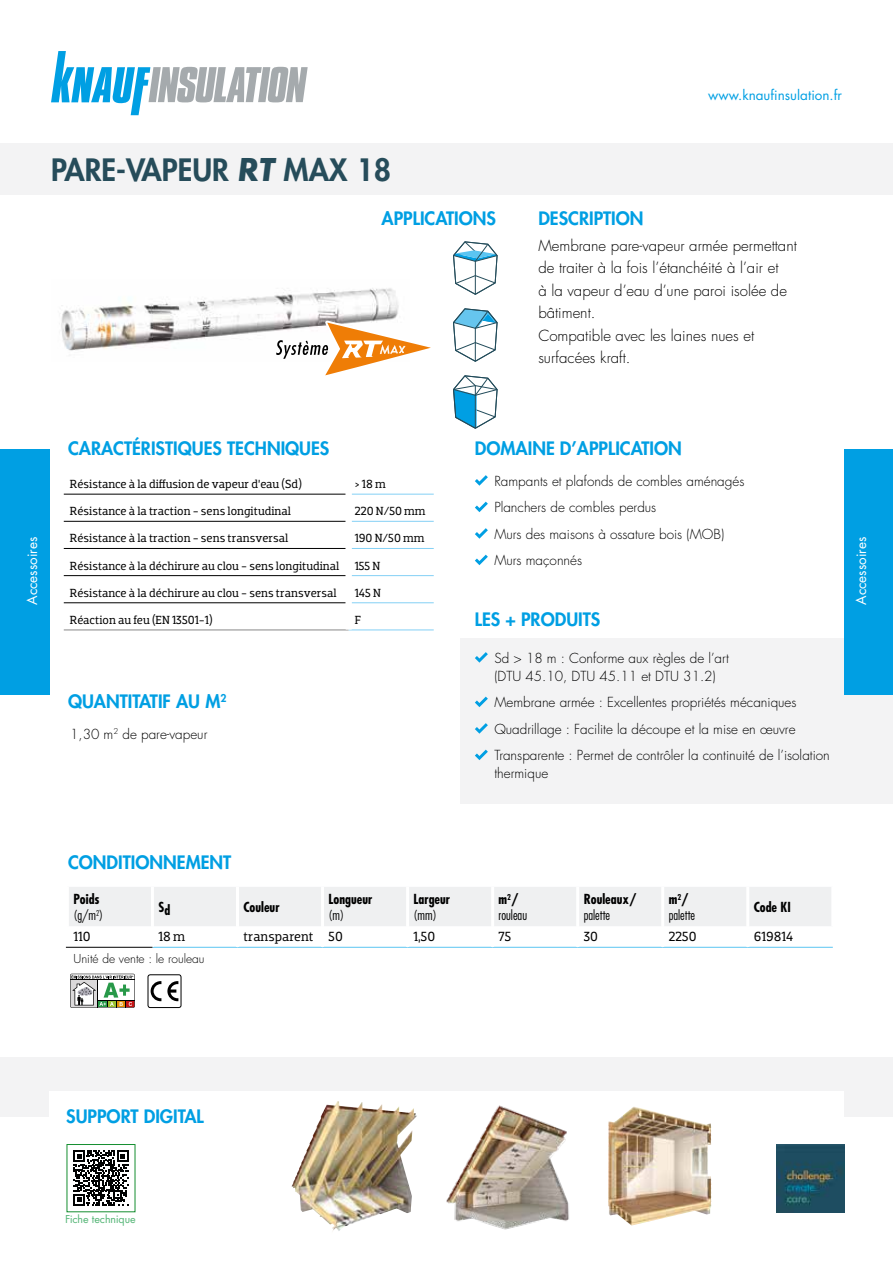
<style>
.page{position:relative;width:893px;height:1263px;background:#fff}
.page>*{position:absolute;margin:0;border:0;box-sizing:border-box;transform-origin:0 0}
.t1{font:800 30px "Futura Std";color:#264c5a}
.t2{font:800 18px "Futura Std";color:#009fe3}
.t3{font:300 15px/22.5px "Futura Std";color:#000}
.t4{font:300 13.5px/26.5px "Futura Std";color:#000}
.t5{font:700 condensed 13.5px/16.2px "Futura Std";color:#000}
.t6{font:13.5px "Dobra Slab";color:#000}
.t7{font:300 condensed 13.5px/16.2px "Futura Std";color:#000}
.t8{font:13.5px "Futura Std";color:#009fe3}
.t9{font:13.5px "Futura Std";color:#fff}
.t10{font:12px "Dobra Slab";color:#000}
.t11{font:300 12px "Futura Std";color:#000}
.t12{font:12px "Futura Boo";color:#52b474}
.s1{font-family:"Futura";font-weight:700;font-style:italic;font-size:34.5px}
.s2{font-weight:300}
.s3{font-weight:700}
</style>
<div class="page">
<div style="left:461px;top:638px;width:432px;height:166px;background:#f3f3f4"></div>
<div style="left:0;top:1057px;width:893px;height:60px;background:#f3f3f4"></div>
<div style="left:0;top:144px;width:893px;height:51px;background:#f3f3f4"></div>
<div style="left:49px;top:1091px;width:795px;height:51px;background:#fff"></div>
<svg style="left:475px;top:475px;width:13px;height:11px"></svg>
<svg style="left:475px;top:502px;width:13px;height:10px"></svg>
<svg style="left:475px;top:528px;width:13px;height:11px"></svg>
<svg style="left:475px;top:555px;width:13px;height:10px"></svg>
<svg style="left:475px;top:652px;width:13px;height:11px"></svg>
<svg style="left:475px;top:697px;width:13px;height:10px"></svg>
<svg style="left:475px;top:723px;width:13px;height:11px"></svg>
<svg style="left:475px;top:750px;width:13px;height:10px"></svg>
<svg style="left:73px;top:1151px;width:55px;height:55px"></svg>
<img style="left:446px;top:1105px;width:123px;height:125px">
<img style="left:608px;top:1106px;width:103px;height:119px">
<img style="left:292px;top:1101px;width:125px;height:130px">
<div style="left:69px;top:887px;width:762px;height:39px;background:#eff0f1"></div>
<hr style="left:152px;top:947px;width:85px;height:1px;background:#5bc5f2">
<hr style="left:237px;top:947px;width:86px;height:1px;background:#5bc5f2">
<hr style="left:323px;top:947px;width:85px;height:1px;background:#5bc5f2">
<hr style="left:408px;top:947px;width:85px;height:1px;background:#5bc5f2">
<hr style="left:493px;top:947px;width:85px;height:1px;background:#5bc5f2">
<hr style="left:578px;top:947px;width:85px;height:1px;background:#5bc5f2">
<hr style="left:663px;top:947px;width:85px;height:1px;background:#5bc5f2">
<hr style="left:748px;top:947px;width:85px;height:1px;background:#5bc5f2">
<hr style="left:151px;top:887px;width:3px;height:39px;background:#fff">
<hr style="left:236px;top:887px;width:3px;height:39px;background:#fff">
<hr style="left:321px;top:887px;width:3px;height:39px;background:#fff">
<hr style="left:406px;top:887px;width:3px;height:39px;background:#fff">
<hr style="left:491px;top:887px;width:3px;height:39px;background:#fff">
<hr style="left:576px;top:887px;width:3px;height:39px;background:#fff">
<hr style="left:661px;top:887px;width:3px;height:39px;background:#fff">
<hr style="left:746px;top:887px;width:3px;height:39px;background:#fff">
<hr style="left:66px;top:947px;width:86px;height:1px;background:#000">
<img style="left:61px;top:288px;width:338px;height:63px">
<svg style="left:276px;top:321px;width:155px;height:55px"></svg>
<svg style="left:70px;top:974px;width:65px;height:34px"></svg>
<hr style="left:64px;top:494px;width:282px;height:1px;background:#000">
<hr style="left:64px;top:521px;width:282px;height:1px;background:#000">
<hr style="left:64px;top:548px;width:282px;height:1px;background:#000">
<hr style="left:64px;top:575px;width:282px;height:1px;background:#000">
<hr style="left:64px;top:602px;width:282px;height:1px;background:#000">
<hr style="left:64px;top:629px;width:285px;height:1px;background:#878787">
<hr style="left:352px;top:494px;width:82px;height:1px;background:#83d0f5">
<hr style="left:352px;top:521px;width:82px;height:1px;background:#83d0f5">
<hr style="left:352px;top:548px;width:82px;height:1px;background:#83d0f5">
<hr style="left:352px;top:575px;width:82px;height:1px;background:#83d0f5">
<hr style="left:352px;top:602px;width:82px;height:1px;background:#83d0f5">
<hr style="left:349px;top:629px;width:85px;height:1px;background:#83d0f5">
<svg style="left:151px;top:981px;width:10px;height:20px"></svg>
<svg style="left:167px;top:981px;width:11px;height:20px"></svg>
<div style="left:148px;top:974px;width:33px;height:34px;border:1px solid #000;border-radius:2px"></div>
<svg style="left:453px;top:241px;width:45px;height:54px"></svg>
<svg style="left:453px;top:308px;width:45px;height:54px"></svg>
<svg style="left:453px;top:375px;width:45px;height:54px"></svg>
<img style="left:776px;top:1144px;width:68px;height:68px">
<div style="left:0;top:449px;width:49px;height:245px;background:#009fe3"></div>
<div style="left:844px;top:449px;width:49px;height:245px;background:#009fe3"></div>
<svg style="left:51px;top:51px;width:257px;height:64px"></svg>
<h1 class="t1" style="left:51px;top:150px;width:341px">PARE-VAPEUR <span class="s1">RT</span> MAX 18</h1>
<h2 class="t2" style="left:382px;top:207px;width:116px">APPLICATIONS</h2>
<h2 class="t2" style="left:538px;top:207px;width:107px">DESCRIPTION</h2>
<p class="t8" style="left:708px;top:86px;width:135px">www.knaufinsulation.fr</p>
<p class="t3" style="left:538px;top:234px;width:260px">Membrane pare-vapeur armée permettant de traiter à la fois l’étanchéité à l’air et<br>à la vapeur d’eau d’une paroi isolée de bâtiment.<br>Compatible avec les laines nues et surfacées kraft.</p>
<h2 class="t2" style="left:68px;top:437px;width:263px">CARACTÉRISTIQUES TECHNIQUES</h2>
<h2 class="t2" style="left:475px;top:437px;width:209px">DOMAINE D’APPLICATION</h2>
<p class="t4" style="left:494px;top:468px;width:252px">Rampants et plafonds de combles aménagés<br>Planchers de combles perdus<br>Murs des maisons à ossature bois (MOB)<br>Murs maçonnés</p>
<p class="t10" style="left:70px;top:477px;width:234px">Résistance à la diffusion de vapeur d’eau (Sd)</p>
<p class="t10" style="left:355px;top:477px;width:33px">&gt; 18 m</p>
<p class="t10" style="left:70px;top:504px;width:223px">Résistance à la traction - sens longitudinal</p>
<p class="t10" style="left:355px;top:504px;width:72px">220 N/50 mm</p>
<p class="t10" style="left:70px;top:531px;width:220px">Résistance à la traction - sens transversal</p>
<p class="t10" style="left:355px;top:531px;width:71px">190 N/50 mm</p>
<p class="t10" style="left:70px;top:558px;width:271px">Résistance à la déchirure au clou - sens longitudinal</p>
<p class="t10" style="left:355px;top:558px;width:27px">155 N</p>
<p class="t10" style="left:70px;top:586px;width:268px">Résistance à la déchirure au clou - sens transversal</p>
<p class="t10" style="left:355px;top:586px;width:28px">145 N</p>
<p class="t10" style="left:70px;top:613px;width:144px">Réaction au feu (EN 13501-1)</p>
<p class="t10" style="left:355px;top:613px;width:8px">F</p>
<p class="t9" style="left:24px;top:605px;width:70px;rotate:-90deg">Accessoires</p>
<p class="t9" style="left:853px;top:605px;width:70px;rotate:-90deg">Accessoires</p>
<h2 class="t2" style="left:475px;top:607px;width:127px">LES + PRODUITS</h2>
<h2 class="t2" style="left:68px;top:690px;width:160px">QUANTITATIF AU M<sup>2</sup></h2>
<p class="t4" style="left:70px;top:721px;width:139px">1,30 m<sup>2</sup> de pare-vapeur</p>
<h2 class="t2" style="left:68px;top:851px;width:165px">CONDITIONNEMENT</h2>
<p class="t5" style="left:73px;top:891px;width:31px">Poids <span class="s2">(g/m</span><sup>2</sup><span class="s2">)</span></p>
<p class="t5" style="left:158px;top:900px;width:13px">Sd</p>
<p class="t5" style="left:243px;top:899px;width:38px">Couleur</p>
<p class="t5" style="left:329px;top:891px;width:45px">Longueur</p>
<p class="t7" style="left:329px;top:907px;width:17px">(m)</p>
<p class="t5" style="left:414px;top:891px;width:38px">Largeur</p>
<p class="t7" style="left:414px;top:907px;width:25px">(mm)</p>
<p class="t4" style="left:494px;top:649px;width:236px;line-height:18px">Sd &gt; 18 m : Conforme aux règles de l’art (DTU 45.10, DTU 45.11 et DTU 31.2)</p>
<p class="t4" style="left:494px;top:689px;width:337px">Membrane armée : Excellentes propriétés mécaniques<br>Quadrillage : Facilite la découpe et la mise en œuvre<br>Transparente : Permet de contrôler la continuité de l’isolation</p>
<p class="t4" style="left:494px;top:760px;width:55px">thermique</p>
<p class="t7" style="left:499px;top:891px;width:30px"><span class="s3">m</span><sup>2</sup><span class="s3">/ </span>rouleau</p>
<p class="t5" style="left:584px;top:891px;width:54px">Rouleaux/</p>
<p class="t7" style="left:584px;top:907px;width:28px">palette</p>
<p class="t7" style="left:669px;top:891px;width:28px"><span class="s3">m</span><sup>2</sup><span class="s3">/ </span>palette</p>
<p class="t5" style="left:754px;top:899px;width:39px">Code KI</p>
<p class="t6" style="left:73px;top:929px;width:19px">110</p>
<p class="t6" style="left:158px;top:929px;width:28px">18 m</p>
<p class="t6" style="left:243px;top:929px;width:101px">transparent 50</p>
<p class="t6" style="left:414px;top:929px;width:23px">1,50</p>
<p class="t6" style="left:499px;top:929px;width:14px">75</p>
<p class="t6" style="left:584px;top:929px;width:16px">30</p>
<p class="t6" style="left:669px;top:929px;width:29px">2250</p>
<p class="t6" style="left:754px;top:929px;width:41px">619814</p>
<p class="t11" style="left:73px;top:951px;width:133px">Unité de vente : le rouleau</p>
<h2 class="t2" style="left:66px;top:1105px;width:139px">SUPPORT DIGITAL</h2>
<p class="t12" style="left:65px;top:1212px;width:72px">Fiche technique</p>
</div>
